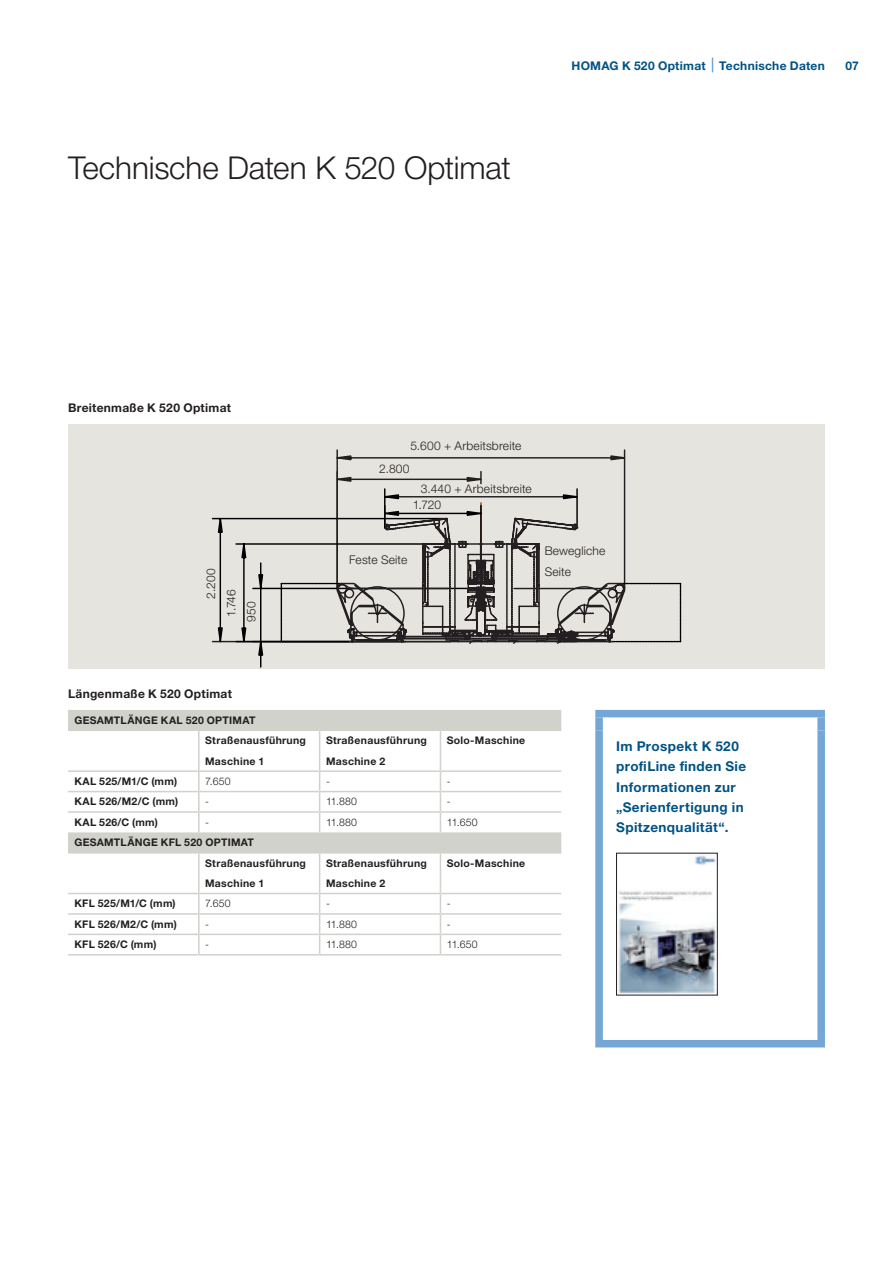
<style>
.page{position:relative;width:893px;height:1263px;background:#fff}
.page>*{position:absolute;margin:0;border:0;box-sizing:border-box;transform-origin:0 0}
._01_Headline_21pt_25{font:300 31.5px "Helvetica Neue LTW1 G";letter-spacing:-.005em;color:#231f20}
._04_Zitat_14pt_20_5{font:700 13.5px/20.4px "Helvetica Neue LTW1 G";letter-spacing:.03em;color:#005285}
._03_BU_8pt_13_6_Pt{font:300 12px/20.4px "Helvetica Neue LTW1 G";letter-spacing:.015em;color:#231f20}
._03_BU_8pt_13_6_Pt-2{font:700 12px "Helvetica Neue LTW1 G";letter-spacing:.02em;color:#231f20}
.Musterseiten_Rubrike{font:700 12px "Helvetica Neue LTW1 G";letter-spacing:.02em;color:#005285}
._06_Tabelle_Subhead{font:700 10.5px/20.4px "Helvetica Neue LTW1 G";letter-spacing:.03em;color:#231f20}
._06_Tabelle_Copy_7pt{font:300 10.5px "Helvetica Neue LTW1 G";letter-spacing:.02em;color:#231f20}
._06_Tabelle_Head_7pt{font:700 10.5px "Helvetica Neue LTW1 G";letter-spacing:.025em;color:#231f20}
</style>
<div class="page">
<div style="left:68px;top:424px;width:757px;height:245px;background:#e6e4df"></div>
<svg style="left:212px;top:449px;width:469px;height:219px"></svg>
<svg style="left:712px;top:58px;width:1px;height:14px"></svg>
<svg style="left:68px;top:710px;width:493px;height:142px"></svg>
<hr style="left:198px;top:731px;width:2px;height:39px;background:#d1d2cc">
<svg style="left:198px;top:772px;width:2px;height:60px"></svg>
<hr style="left:198px;top:853px;width:2px;height:40px;background:#d1d2cc">
<svg style="left:198px;top:894px;width:2px;height:60px"></svg>
<hr style="left:68px;top:954px;width:131px;height:1px;background:#d1d2cc">
<hr style="left:68px;top:791px;width:131px;height:1px;background:#d1d2cc">
<hr style="left:68px;top:811px;width:131px;height:2px;background:#d1d2cc">
<hr style="left:68px;top:913px;width:131px;height:2px;background:#d1d2cc">
<hr style="left:68px;top:934px;width:131px;height:1px;background:#d1d2cc">
<hr style="left:199px;top:729px;width:121px;height:2px;background:#d1d2cc">
<hr style="left:320px;top:729px;width:120px;height:2px;background:#d1d2cc">
<hr style="left:440px;top:729px;width:121px;height:2px;background:#d1d2cc">
<hr style="left:199px;top:852px;width:121px;height:1px;background:#d1d2cc">
<hr style="left:320px;top:852px;width:120px;height:1px;background:#d1d2cc">
<hr style="left:440px;top:852px;width:121px;height:1px;background:#d1d2cc">
<hr style="left:199px;top:770px;width:121px;height:2px;background:#d1d2cc">
<hr style="left:320px;top:770px;width:120px;height:2px;background:#d1d2cc">
<hr style="left:440px;top:770px;width:121px;height:2px;background:#d1d2cc">
<hr style="left:199px;top:893px;width:121px;height:1px;background:#d1d2cc">
<hr style="left:320px;top:893px;width:120px;height:1px;background:#d1d2cc">
<hr style="left:440px;top:893px;width:121px;height:1px;background:#d1d2cc">
<hr style="left:199px;top:791px;width:121px;height:1px;background:#d1d2cc">
<hr style="left:320px;top:791px;width:120px;height:1px;background:#d1d2cc">
<hr style="left:440px;top:791px;width:121px;height:1px;background:#d1d2cc">
<hr style="left:199px;top:811px;width:121px;height:2px;background:#d1d2cc">
<hr style="left:320px;top:811px;width:120px;height:2px;background:#d1d2cc">
<hr style="left:440px;top:811px;width:121px;height:2px;background:#d1d2cc">
<hr style="left:199px;top:913px;width:121px;height:2px;background:#d1d2cc">
<hr style="left:320px;top:913px;width:120px;height:2px;background:#d1d2cc">
<hr style="left:440px;top:913px;width:121px;height:2px;background:#d1d2cc">
<hr style="left:199px;top:934px;width:121px;height:1px;background:#d1d2cc">
<hr style="left:320px;top:934px;width:120px;height:1px;background:#d1d2cc">
<hr style="left:440px;top:934px;width:121px;height:1px;background:#d1d2cc">
<hr style="left:199px;top:954px;width:121px;height:1px;background:#d1d2cc">
<hr style="left:320px;top:954px;width:120px;height:1px;background:#d1d2cc">
<hr style="left:440px;top:954px;width:121px;height:1px;background:#d1d2cc">
<hr style="left:68px;top:729px;width:131px;height:2px;background:#d1d2cc">
<hr style="left:68px;top:770px;width:131px;height:2px;background:#d1d2cc">
<hr style="left:68px;top:852px;width:131px;height:1px;background:#d1d2cc">
<hr style="left:68px;top:893px;width:131px;height:1px;background:#d1d2cc">
<hr style="left:319px;top:731px;width:1px;height:39px;background:#d1d2cc">
<hr style="left:440px;top:731px;width:1px;height:39px;background:#d1d2cc">
<svg style="left:319px;top:772px;width:1px;height:60px"></svg>
<svg style="left:440px;top:772px;width:1px;height:60px"></svg>
<hr style="left:319px;top:853px;width:1px;height:40px;background:#d1d2cc">
<hr style="left:440px;top:853px;width:1px;height:40px;background:#d1d2cc">
<svg style="left:319px;top:894px;width:1px;height:60px"></svg>
<svg style="left:440px;top:894px;width:1px;height:60px"></svg>
<svg style="left:603px;top:717px;width:214px;height:279px"></svg>
<div style="left:595px;top:717px;width:8px;height:13px;background:#74a7d5"></div>
<div style="left:595px;top:730px;width:8px;height:310px;background:#74a7d5"></div>
<div style="left:595px;top:1040px;width:230px;height:7px;background:#74a7d5"></div>
<div style="left:817px;top:717px;width:8px;height:13px;background:#74a7d5"></div>
<div style="left:817px;top:730px;width:8px;height:310px;background:#74a7d5"></div>
<div style="left:595px;top:710px;width:230px;height:7px;background:#74a7d5"></div>
<img style="left:618px;top:855px;width:98px;height:138px">
<div style="left:616px;top:853px;width:102px;height:142px;border:1px solid #231f20"></div>
<p class="_01_Headline_21pt_25" style="left:68px;top:149px;width:444px">Technische Daten K 520 Optimat</p>
<p class="Musterseiten_Rubrike" style="left:572px;top:58px;width:255px">HOMAG K 520 Optimat Technische Daten</p>
<p class="Musterseiten_Rubrike" style="left:845px;top:58px;width:15px">07</p>
<p class="_03_BU_8pt_13_6_Pt-2" style="left:68px;top:401px;width:164px">Breitenmaße K 520 Optimat</p>
<p class="_03_BU_8pt_13_6_Pt" style="left:201px;top:599px;width:32px;rotate:-90deg">2.200</p>
<p class="_03_BU_8pt_13_6_Pt" style="left:221px;top:617px;width:29px;rotate:-90deg">1.746</p>
<p class="_03_BU_8pt_13_6_Pt" style="left:241px;top:622px;width:22px;rotate:-90deg">950</p>
<p class="_03_BU_8pt_13_6_Pt" style="left:410px;top:435px;width:113px">5.600 + Arbeitsbreite</p>
<p class="_03_BU_8pt_13_6_Pt" style="left:421px;top:478px;width:112px">3.440 + Arbeitsbreite</p>
<p class="_03_BU_8pt_13_6_Pt" style="left:379px;top:458px;width:32px">2.800</p>
<p class="_03_BU_8pt_13_6_Pt" style="left:413px;top:495px;width:30px">1.720</p>
<p class="_03_BU_8pt_13_6_Pt" style="left:349px;top:549px;width:60px">Feste Seite</p>
<p class="_03_BU_8pt_13_6_Pt" style="left:545px;top:541px;width:62px">Bewegliche<br>Seite</p>
<p class="_03_BU_8pt_13_6_Pt-2" style="left:68px;top:686px;width:165px">Längenmaße K 520 Optimat</p>
<p class="_06_Tabelle_Head_7pt" style="left:74px;top:714px;width:183px">GESAMTLÄNGE KAL 520 OPTIMAT</p>
<p class="_06_Tabelle_Subhead" style="left:205px;top:730px;width:102px">Straßenausführung<br>Maschine 1</p>
<p class="_06_Tabelle_Subhead" style="left:326px;top:730px;width:102px">Straßenausführung<br>Maschine 2</p>
<p class="_06_Tabelle_Subhead" style="left:447px;top:730px;width:80px">Solo-Maschine</p>
<p class="_06_Tabelle_Subhead" style="left:74px;top:771px;width:104px">KAL 525/M1/C (mm)</p>
<p class="_06_Tabelle_Copy_7pt" style="left:205px;top:775px;width:27px">7.650</p>
<p class="_06_Tabelle_Copy_7pt" style="left:326px;top:775px;width:4px">-</p>
<p class="_06_Tabelle_Subhead" style="left:74px;top:791px;width:105px">KAL 526/M2/C (mm)</p>
<p class="_06_Tabelle_Copy_7pt" style="left:205px;top:795px;width:4px">-</p>
<p class="_06_Tabelle_Copy_7pt" style="left:326px;top:795px;width:33px">11.880</p>
<p class="_06_Tabelle_Copy_7pt" style="left:447px;top:795px;width:4px">-</p>
<p class="_06_Tabelle_Subhead" style="left:74px;top:812px;width:85px">KAL 526/C (mm)</p>
<p class="_06_Tabelle_Copy_7pt" style="left:205px;top:816px;width:4px">-</p>
<p class="_06_Tabelle_Copy_7pt" style="left:326px;top:816px;width:33px">11.880</p>
<p class="_06_Tabelle_Copy_7pt" style="left:447px;top:816px;width:32px">11.650</p>
<p class="_06_Tabelle_Head_7pt" style="left:74px;top:836px;width:181px">GESAMTLÄNGE KFL 520 OPTIMAT</p>
<p class="_06_Tabelle_Subhead" style="left:205px;top:853px;width:102px">Straßenausführung<br>Maschine 1</p>
<p class="_06_Tabelle_Subhead" style="left:326px;top:853px;width:102px">Straßenausführung<br>Maschine 2</p>
<p class="_06_Tabelle_Subhead" style="left:447px;top:853px;width:80px">Solo-Maschine</p>
<p class="_06_Tabelle_Subhead" style="left:74px;top:893px;width:103px">KFL 525/M1/C (mm)</p>
<p class="_06_Tabelle_Copy_7pt" style="left:205px;top:897px;width:27px">7.650</p>
<p class="_06_Tabelle_Copy_7pt" style="left:326px;top:897px;width:4px">-</p>
<p class="_06_Tabelle_Subhead" style="left:74px;top:914px;width:104px">KFL 526/M2/C (mm)</p>
<p class="_06_Tabelle_Copy_7pt" style="left:205px;top:918px;width:4px">-</p>
<p class="_06_Tabelle_Copy_7pt" style="left:326px;top:918px;width:33px">11.880</p>
<p class="_06_Tabelle_Copy_7pt" style="left:447px;top:918px;width:4px">-</p>
<p class="_06_Tabelle_Subhead" style="left:74px;top:934px;width:84px">KFL 526/C (mm)</p>
<p class="_06_Tabelle_Copy_7pt" style="left:205px;top:938px;width:4px">-</p>
<p class="_06_Tabelle_Copy_7pt" style="left:326px;top:938px;width:33px">11.880</p>
<p class="_06_Tabelle_Copy_7pt" style="left:447px;top:938px;width:32px">11.650</p>
<p class="_04_Zitat_14pt_20_5" style="left:616px;top:736px;width:132px">Im Prospekt K 520 profiLine finden Sie<br>Informationen zur „Serienfertigung in<br>Spitzenqualität“.</p>
</div>
